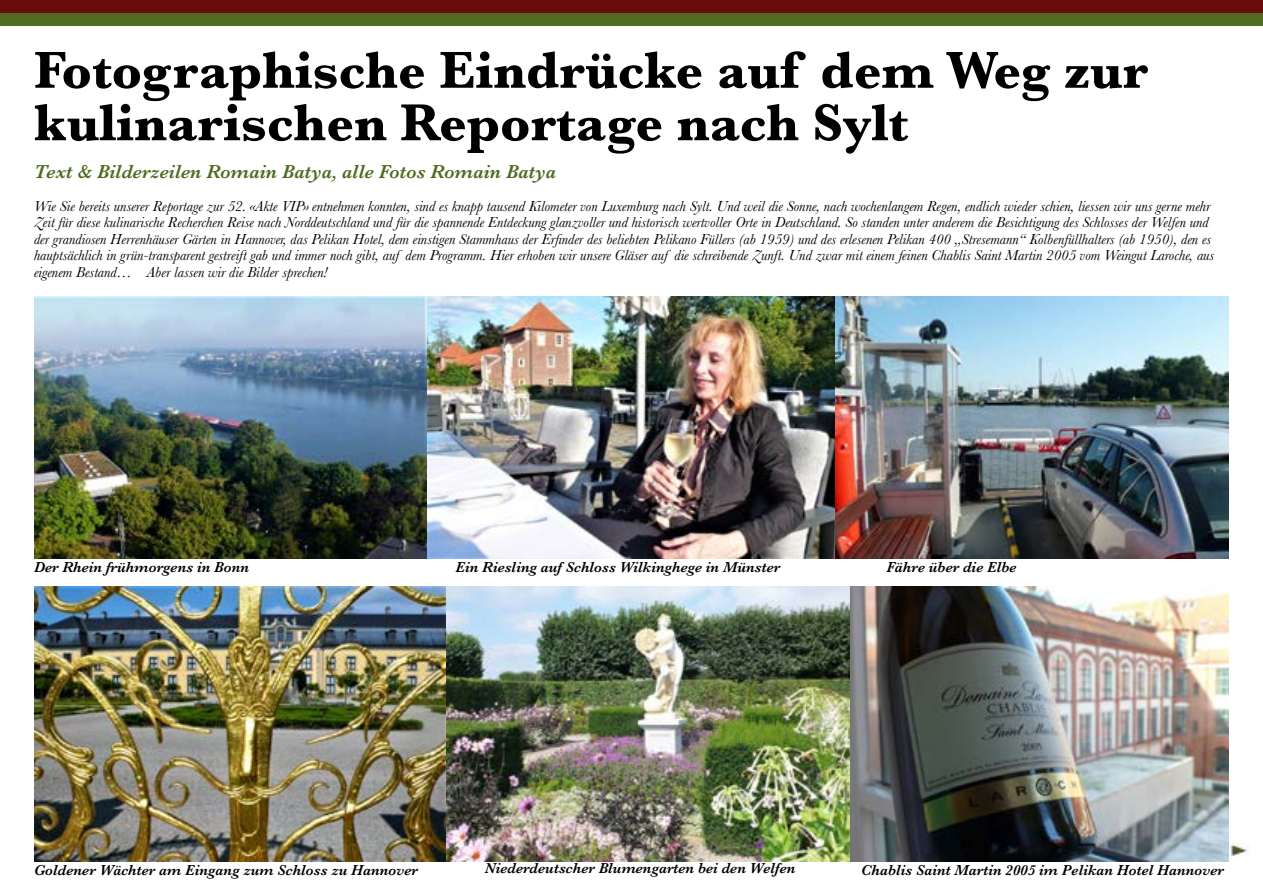
<style>
.page{position:relative;width:1263px;height:893px;background:#fff}
.page>*{position:absolute;margin:0;border:0;box-sizing:border-box;transform-origin:0 0}
.t1{font:700 54px/52.5px "Baskerville";color:#000}
.t2{font:italic 600 19.5px "Baskerville";color:#4f6b1f}
.t3{font:italic 15px/16.5px "Baskerville";color:#000}
.t4{font:italic 600 15px "Baskerville";color:#000}
</style>
<div class="page">
<div style="left:0;top:0;width:1263px;height:13px;background:#6b0b0c"></div>
<div style="left:0;top:13px;width:1263px;height:13px;background:#4f6b1f"></div>
<img style="left:1229px;top:844px;width:18px;height:13px">
<img style="left:34px;top:297px;width:1195px;height:261px">
<img style="left:34px;top:587px;width:1195px;height:274px">
<h1 class="t1" style="left:34px;top:44px;width:1116px">Fotographische Eindrücke auf dem Weg zur kulinarischen Reportage nach Sylt</h1>
<h2 class="t2" style="left:34px;top:158px;width:524px">Text &amp; Bilderzeilen Romain Batya, alle Fotos Romain Batya</h2>
<p class="t3" style="left:34px;top:198px;width:1182px">Wie Sie bereits unserer Reportage zur 52. «Akte VIP» entnehmen konnten, sind es knapp tausend Kilometer von Luxemburg nach Sylt. Und weil die Sonne, nach wochenlangem Regen, endlich wieder schien, liessen wir uns gerne mehr Zeit für diese kulinarische Recherchen Reise nach Norddeutschland und für die spannende Entdeckung glanzvoller und historisch wertvoller Orte in Deutschland. So standen unter anderem die Besichtigung des Schlosses der Welfen und der grandiosen Herrenhäuser Gärten in Hannover, das Pelikan Hotel, dem einstigen Stammhaus der Erfinder des beliebten Pelikano Füllers (ab 1959) und des erlesenen Pelikan 400 „Stresemann“ Kolbenfüllhalters (ab 1950), den es hauptsächlich in grün-transparent gestreift gab und immer noch gibt, auf dem Programm. Hier erhoben wir unsere Gläser auf die schreibende Zunft. Und zwar mit einem feinen Chablis Saint Martin 2005 vom Weingut Laroche, aus eigenem Bestand… Aber lassen wir die Bilder sprechen!</p>
<p class="t4" style="left:34px;top:557px;width:217px">Der Rhein frühmorgens in Bonn</p>
<p class="t4" style="left:455px;top:557px;width:326px">Ein Riesling auf Schloss Wilkinghege in Münster</p>
<p class="t4" style="left:887px;top:557px;width:132px">Fähre über die Elbe</p>
<p class="t4" style="left:34px;top:859px;width:386px">Goldener Wächter am Eingang zum Schloss zu Hannover</p>
<p class="t4" style="left:485px;top:857px;width:312px">Niederdeutscher Blumengarten bei den Welfen</p>
<p class="t4" style="left:861px;top:859px;width:365px">Chablis Saint Martin 2005 im Pelikan Hotel Hannover</p>
</div>
